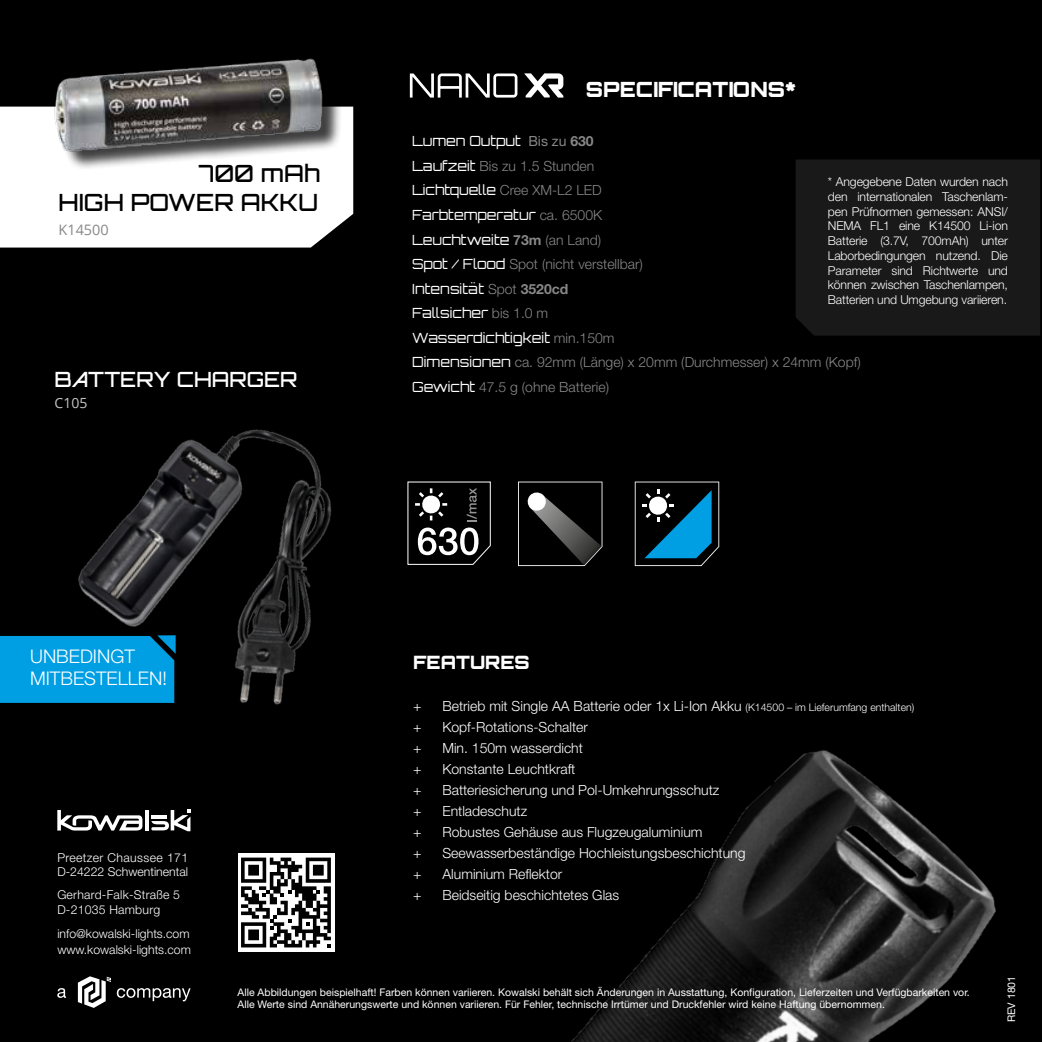
<style>
.page{position:relative;width:1042px;height:1042px;background:#000}
.page>*{position:absolute;margin:0;border:0;box-sizing:border-box;transform-origin:0 0}
.t1{font:500 23.8px/28.5px "Orbitron";color:#000;text-align:right}
.t2{font:900 21px "Orbitron";color:#fff}
.t3{font:500 21px "Orbitron";color:#fff}
.t4{font:300 18.9px/22.6px "Helvetica Neue LT Std";color:#fff}
.t5{font:900 18.38px "Orbitron";color:#fff}
.t6{font:14.35px "Open Sans";color:#878787}
.t7{font:300 14px "Helvetica Neue LT Std";color:#fff}
.t8{font:300 14px/24.5px "Helvetica Neue LT Std";color:#878787}
.t9{font:300 14px/24.5px "Orbitron";color:#fff}
.t10{font:14px "Open Sans";color:#c6c6c6}
.t11{font:300 12.25px/14.7px "Helvetica Neue LT Std";color:#fff}
.t12{font:300 12.25px/15.2px "Helvetica Neue LT Std";letter-spacing:.02em;color:#fff}
.t13{font:10.5px/12.2px "Helvetica Neue LT Std";color:#fff}
.s1{font-family:"Helvetica Neue LT Std";font-weight:400;color:#878787}
.s2{font-family:"Helvetica Neue LT Std";font-weight:700;color:#878787}
.s3{font-family:"Orbitron";color:#fff}
.s4{font-family:"Helvetica Neue LT Std";color:#878787}
.s5{font-size:10.5px}
</style>
<div class="page">
<div style="left:796px;top:159px;width:244px;height:177px;background:#191919"></div>
<svg style="left:410px;top:73px;width:107px;height:25px"></svg>
<svg style="left:524px;top:73px;width:39px;height:25px"></svg>
<img style="left:518px;top:556px;width:478px;height:486px">
<div style="left:238px;top:853px;width:97px;height:99px;background:#fff"></div>
<svg style="left:241px;top:857px;width:90px;height:90px"></svg>
<svg style="left:78px;top:976px;width:33px;height:32px"></svg>
<svg style="left:117px;top:988px;width:74px;height:13px"></svg>
<svg style="left:57px;top:988px;width:9px;height:10px"></svg>
<hr style="left:145px;top:810px;width:4px;height:20px;background:#fff">
<svg style="left:57px;top:810px;width:85px;height:20px"></svg>
<svg style="left:151px;top:809px;width:39px;height:22px"></svg>
<svg style="left:518px;top:481px;width:84px;height:85px"></svg>
<svg style="left:635px;top:481px;width:84px;height:85px"></svg>
<svg style="left:427px;top:481px;width:64px;height:84px"></svg>
<div style="left:0;top:164px;width:353px;height:83px;background:#fff"></div>
<div style="left:58px;top:61px;width:284px;height:110px;background:#000;opacity:.75"></div>
<img style="left:0;top:58px;width:354px;height:106px">
<img style="left:78px;top:429px;width:349px;height:276px">
<div style="left:0;top:635px;width:176px;height:68px;background:#009fe3"></div>
<h1 class="t1" style="left:59px;top:159px;width:263px">700 mAh<br>HIGH POWER AKKU</h1>
<p class="t6" style="left:59px;top:220px;width:52px">K14500</p>
<h2 class="t3" style="left:55px;top:366px;width:245px">BATTERY CHARGER</h2>
<p class="t10" style="left:55px;top:393px;width:34px">C105</p>
<h2 class="t2" style="left:586px;top:77px;width:211px">SPECIFICATIONS*</h2>
<p class="t9" style="left:412px;top:129px;width:183px">Lumen Output <span class="s1">Bis zu</span> <span class="s2">630</span></p>
<p class="t8" style="left:412px;top:153px;width:191px"><span class="s3">Laufzeit</span> Bis zu 1.5 Stunden<br><span class="s3">Lichtquelle</span> Cree XM-L2 LED</p>
<p class="t9" style="left:412px;top:202px;width:192px">Farbtemperatur <span class="s4">ca. 6500K<br></span>Leuchtweite <span class="s2">73m</span> <span class="s4">(an Land)</span></p>
<p class="t8" style="left:412px;top:251px;width:232px"><span class="s3">Spot / Flood</span> Spot (nicht verstellbar)</p>
<p class="t9" style="left:412px;top:276px;width:204px">Intensität <span class="s4">Spot</span> <span class="s2">3520cd<br></span>Fallsicher <span class="s4">bis 1.0 m<br></span>Wasserdichtigkeit <span class="s4">min.150m</span></p>
<p class="t8" style="left:412px;top:349px;width:450px"><span class="s3">Dimensionen</span> ca. 92mm (Länge) x 20mm (Durchmesser) x 24mm (Kopf)<br><span class="s3">Gewicht</span> 47.5 g (ohne Batterie)</p>
<p class="t11" style="left:828px;top:174px;width:182px;text-align:justify">* Angegebene Daten wurden nach den internationalen Taschenlam&shy;pen Prüfnormen gemessen: ANSI/ NEMA FL1 eine K14500 Li-ion Batterie (3.7V, 700mAh) unter Laborbedingungen nutzend. Die Parameter sind Richtwerte und können zwischen Taschenlampen, Batterien und Umgebung variieren.</p>
<h3 class="t4" style="left:30px;top:644px;width:138px">UNBEDINGT<br>MITBESTELLEN!</h3>
<p class="t11" style="left:57px;top:851px;width:132px;line-height:14px">Preetzer Chaussee 171<br>D-24222 Schwentinental</p>
<p class="t12" style="left:57px;top:887px;width:124px">Gerhard-Falk-Straße 5<br>D-21035 Hamburg</p>
<p class="t11" style="left:57px;top:926px;width:135px;line-height:15.2px">info@kowalski-lights.com www.kowalski-lights.com</p>
<h3 class="t5" style="left:413px;top:651px;width:118px">FEATURES</h3>
<p class="t7" style="left:413px;top:697px;width:10px">+</p>
<p class="t7" style="left:442px;top:697px;width:473px">Betrieb mit Single AA Batterie oder 1x Li-Ion Akku <span class="s5">(K14500 – im Lieferumfang enthalten)</span></p>
<p class="t7" style="left:413px;top:718px;width:10px">+</p>
<p class="t7" style="left:442px;top:718px;width:147px">Kopf-Rotations-Schalter</p>
<p class="t7" style="left:413px;top:739px;width:10px">+</p>
<p class="t7" style="left:442px;top:739px;width:142px">Min. 150m wasserdicht</p>
<p class="t7" style="left:413px;top:760px;width:10px">+</p>
<p class="t7" style="left:442px;top:760px;width:135px">Konstante Leuchtkraft</p>
<p class="t7" style="left:413px;top:781px;width:10px">+</p>
<p class="t7" style="left:442px;top:781px;width:278px">Batteriesicherung und Pol-Umkehrungsschutz</p>
<p class="t7" style="left:413px;top:802px;width:10px">+</p>
<p class="t7" style="left:442px;top:802px;width:86px">Entladeschutz</p>
<p class="t7" style="left:413px;top:823px;width:10px">+</p>
<p class="t7" style="left:442px;top:823px;width:262px">Robustes Gehäuse aus Flugzeugaluminium</p>
<p class="t7" style="left:413px;top:844px;width:10px">+</p>
<p class="t7" style="left:442px;top:844px;width:305px">Seewasserbeständige Hochleistungsbeschichtung</p>
<p class="t7" style="left:413px;top:865px;width:10px">+</p>
<p class="t7" style="left:442px;top:865px;width:121px">Aluminium Reflektor</p>
<p class="t7" style="left:413px;top:886px;width:10px">+</p>
<p class="t7" style="left:442px;top:886px;width:178px">Beidseitig beschichtetes Glas</p>
<p class="t13" style="left:238px;top:986px;width:734px">Alle Abbildungen beispielhaft! Farben können variieren. Kowalski behält sich Änderungen in Ausstattung, Konfiguration, Lieferzeiten und Verfügbarkeiten vor.<br>Alle Werte sind Annäherungswerte und können variieren. Für Fehler, technische Irrtümer und Druckfehler wird keine Haftung übernommen.</p>
<p class="t13" style="left:1005px;top:1022px;width:48px;rotate:-90deg">REV 1801</p>
</div>
